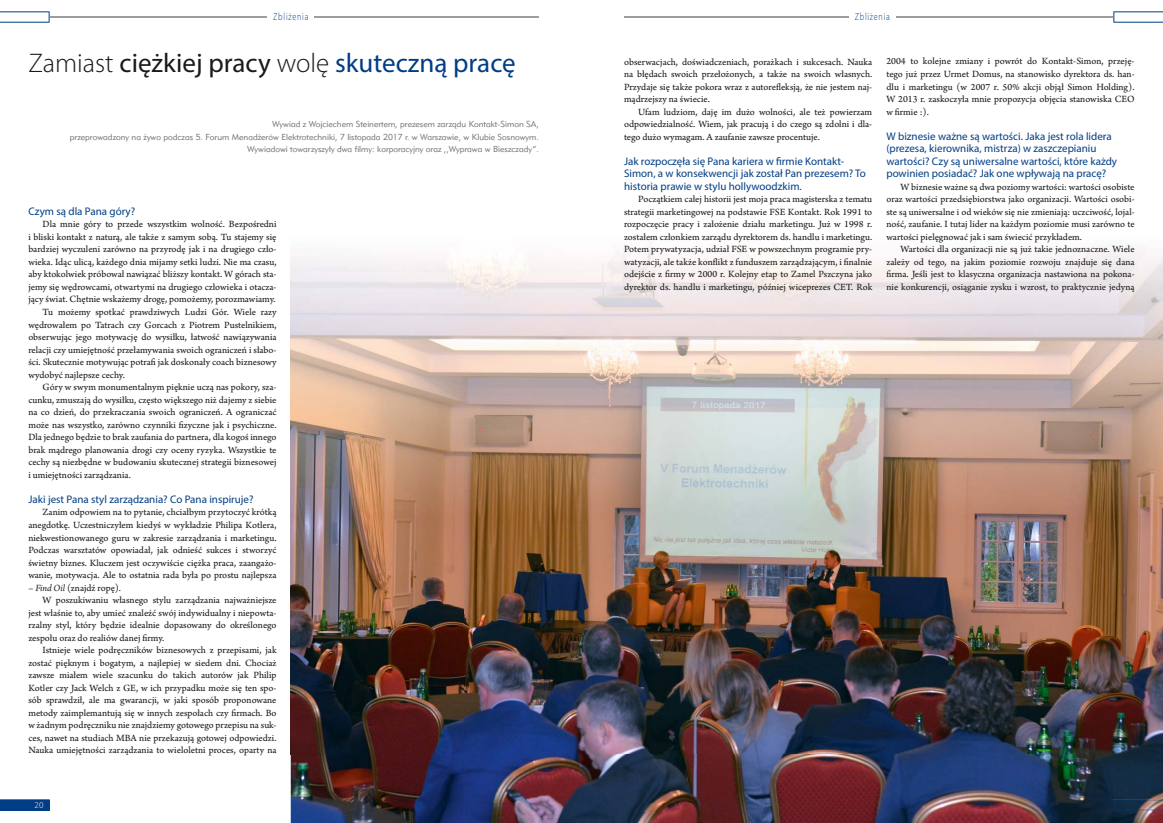
<style>
.page{position:relative;width:1163px;height:823px;background:#fff}
.page>*{position:absolute;margin:0;border:0;box-sizing:border-box;transform-origin:0 0}
.t1{font:27px "Myriad Pro";color:#003d84}
.t2{font:11px/12.5px "Myriad Pro";color:#003d84}
.t3{font:300 10.4px "Myriad Pro";letter-spacing:.1em;color:#003d84;scale:.77 1}
.t4{font:10px/12.5px "Arno Pro Sm Text";color:#1a1a18;text-align:justify}
.t5{font:300 9px "Myriad Pro";color:#fff}
.t6{font:8px/12.5px "Geometr 415 Lt PL";color:#6f6f6e;text-align:right}
.s1{font-weight:300;color:#1a1a18}
.s2{color:#1a1a18}
.s3{font-family:"Arno Pro";font-style:italic}
</style>
<div class="page">
<svg style="left:0;top:799px;width:50px;height:11px"></svg>
<hr style="left:624px;top:17px;width:538px;height:1px;background:#9c9d9d">
<hr style="left:0;top:17px;width:539px;height:1px;background:#9c9d9d">
<svg style="left:1113px;top:11px;width:49px;height:12px"></svg>
<svg style="left:0;top:11px;width:50px;height:12px"></svg>
<div style="left:848px;top:11px;width:47px;height:12px;background:#fff"></div>
<div style="left:267px;top:11px;width:47px;height:12px;background:#fff"></div>
<img style="left:291px;top:246px;width:871px;height:576px">
<img style="left:624px;top:803px;width:52px;height:8px">
<img style="left:679px;top:803px;width:31px;height:7px">
<img style="left:447px;top:803px;width:52px;height:8px">
<img style="left:502px;top:803px;width:30px;height:7px">
<svg style="left:1113px;top:798px;width:49px;height:12px"></svg>
<p class="t3" style="left:273px;top:11px;width:47px">Zbliżenia</p>
<p class="t3" style="left:854px;top:11px;width:47px">Zbliżenia</p>
<h1 class="t1" style="left:28px;top:47px;width:489px"><span class="s1">Zamiast</span> <span class="s2">ciężkiej pracy</span> <span class="s1">wolę</span> skuteczną pracę</h1>
<p class="t6" style="left:70px;top:118px;width:470px">Wywiad z Wojciechem Steinertem, prezesem zarządu Kontakt-Simon SA,<br>przeprowadzony na żywo podczas 5. Forum Menadżerów Elektrotechniki, 7 listopada 2017 r. w Warszawie, w Klubie Sosnowym.<br>Wywiadowi towarzyszyły dwa filmy: korporacyjny oraz ,,Wyprawa w Bieszczady”.</p>
<p class="t2" style="left:28px;top:204px;width:108px">Czym są dla Pana góry?</p>
<p class="t4" style="left:43px;top:218px;width:235px">Dla mnie góry to przede wszystkim wolność. Bezpośredni</p>
<p class="t4" style="left:28px;top:231px;width:249px">i bliski kontakt z naturą, ale także z samym sobą. Tu stajemy się</p>
<p class="t4" style="left:28px;top:243px;width:250px">bardziej wyczuleni zarówno na przyrodę jak i na drugiego czło-</p>
<p class="t4" style="left:28px;top:256px;width:250px">wieka. Idąc ulicą, każdego dnia mijamy setki ludzi. Nie ma czasu,</p>
<p class="t4" style="left:28px;top:268px;width:250px">aby ktokolwiek próbował nawiązać bliższy kontakt. W górach sta-</p>
<p class="t4" style="left:28px;top:281px;width:250px">jemy się wędrowcami, otwartymi na drugiego człowieka i otacza-</p>
<p class="t4" style="left:28px;top:293px;width:249px">jący świat. Chętnie wskażemy drogę, pomożemy, porozmawiamy.</p>
<p class="t4" style="left:43px;top:306px;width:235px">Tu możemy spotkać prawdziwych Ludzi Gór. Wiele razy</p>
<p class="t4" style="left:28px;top:318px;width:250px">wędrowałem po Tatrach czy Gorcach z Piotrem Pustelnikiem,</p>
<p class="t4" style="left:28px;top:331px;width:250px">obserwując jego motywację do wysiłku, łatwość nawiązywania</p>
<p class="t4" style="left:28px;top:343px;width:250px">relacji czy umiejętność przełamywania swoich ograniczeń i słabo-</p>
<p class="t4" style="left:28px;top:356px;width:250px">ści. Skutecznie motywując potrafi jak doskonały coach biznesowy</p>
<p class="t4" style="left:28px;top:368px;width:98px">wydobyć najlepsze cechy.</p>
<p class="t4" style="left:43px;top:381px;width:235px">Góry w swym monumentalnym pięknie uczą nas pokory, sza-</p>
<p class="t4" style="left:28px;top:393px;width:250px">cunku, zmuszają do wysiłku, często większego niż dajemy z siebie</p>
<p class="t4" style="left:28px;top:406px;width:250px">na co dzień, do przekraczania swoich ograniczeń. A ograniczać</p>
<p class="t4" style="left:28px;top:418px;width:250px">może nas wszystko, zarówno czynniki fizyczne jak i psychiczne.</p>
<p class="t4" style="left:28px;top:431px;width:250px">Dla jednego będzie to brak zaufania do partnera, dla kogoś innego</p>
<p class="t4" style="left:28px;top:443px;width:249px">brak mądrego planowania drogi czy oceny ryzyka. Wszystkie te</p>
<p class="t4" style="left:28px;top:456px;width:250px">cechy są niezbędne w budowaniu skutecznej strategii biznesowej</p>
<p class="t4" style="left:28px;top:469px;width:104px">i umiejętności zarządzania.</p>
<p class="t2" style="left:28px;top:492px;width:227px">Jaki jest Pana styl zarządzania? Co Pana inspiruje?</p>
<p class="t4" style="left:28px;top:506px;width:250px;text-indent:14px">Zanim odpowiem na to pytanie, chciałbym przytoczyć krótką anegdotkę. Uczestniczyłem kiedyś w wykładzie Philipa Kotlera, niekwestionowanego guru w zakresie zarządzania i marketingu.<br>Podczas warsztatów opowiadał, jak odnieść sukces i stworzyć świetny biznes. Kluczem jest oczywiście ciężka praca, zaangażo&shy;wanie, motywacja. Ale to ostatnia rada była po prostu najlepsza</p>
<p class="t4" style="left:28px;top:581px;width:94px">– <span class="s3">Find Oil</span> (znajdź ropę).</p>
<p class="t4" style="left:43px;top:594px;width:235px">W poszukiwaniu własnego stylu zarządzania najważniejsze</p>
<p class="t4" style="left:28px;top:606px;width:250px">jest właśnie to, aby umieć znaleźć swój indywidualny i niepowta-</p>
<p class="t4" style="left:28px;top:619px;width:250px">rzalny styl, który będzie idealnie dopasowany do określonego</p>
<p class="t4" style="left:28px;top:631px;width:137px">zespołu oraz do realiów danej firmy.</p>
<p class="t4" style="left:43px;top:644px;width:235px">Istnieje wiele podręczników biznesowych z przepisami, jak</p>
<p class="t4" style="left:28px;top:656px;width:250px">zostać pięknym i bogatym, a najlepiej w siedem dni. Chociaż</p>
<p class="t4" style="left:28px;top:669px;width:249px">zawsze miałem wiele szacunku do takich autorów jak Philip</p>
<p class="t4" style="left:28px;top:681px;width:250px">Kotler czy Jack Welch z GE, w ich przypadku może się ten spo-</p>
<p class="t4" style="left:28px;top:694px;width:250px">sób sprawdził, ale ma gwarancji, w jaki sposób proponowane</p>
<p class="t4" style="left:28px;top:706px;width:250px">metody zaimplemantują się w innych zespołach czy firmach. Bo</p>
<p class="t4" style="left:28px;top:719px;width:250px">w żadnym podręczniku nie znajdziemy gotowego przepisu na suk-</p>
<p class="t4" style="left:28px;top:731px;width:250px">ces, nawet na studiach MBA nie przekazują gotowej odpowiedzi.</p>
<p class="t4" style="left:28px;top:744px;width:250px">Nauka umiejętności zarządzania to wieloletni proces, oparty na</p>
<p class="t5" style="left:35px;top:799px;width:10px">20</p>
<p class="t4" style="left:624px;top:56px;width:250px">obserwacjach, doświadczeniach, porażkach i sukcesach. Nauka na błędach swoich przełożonych, a także na swoich własnych.<br>Przydaje się także pokora wraz z autorefleksją, że nie jestem naj&shy;mądrzejszy na świecie.</p>
<p class="t4" style="left:624px;top:106px;width:250px;text-indent:14px">Ufam ludziom, daję im dużo wolności, ale też powierzam odpowiedzialność. Wiem, jak pracują i do czego są zdolni i dla&shy;tego dużo wymagam. A zaufanie zawsze procentuje.</p>
<p class="t2" style="left:624px;top:154px;width:243px">Jak rozpoczęła się Pana kariera w firmie Kontakt-<br>Simon, a w konsekwencji jak został Pan prezesem? To historia prawie w stylu hollywoodzkim.</p>
<p class="t4" style="left:624px;top:193px;width:250px;text-indent:14px">Początkiem całej historii jest moja praca magisterska z tematu strategii marketingowej na podstawie FSE Kontakt. Rok 1991 to rozpoczęcie pracy i założenie działu marketingu. Już w 1998 r. zostałem członkiem zarządu dyrektorem ds. handlu i marketingu.<br>Potem prywatyzacja, udział FSE w powszechnym programie pry&shy;watyzacji, ale także konflikt z funduszem zarządzającym, i finalnie odejście z firmy w 2000 r. Kolejny etap to Zamel Pszczyna jako dyrektor ds. handlu i marketingu, później wiceprezes CET. Rok</p>
<p class="t4" style="left:886px;top:56px;width:250px">2004 to kolejne zmiany i powrót do Kontakt-Simon, przeję&shy;tego już przez Urmet Domus, na stanowisko dyrektora ds. han&shy;dlu i marketingu (w 2007 r. 50% akcji objął Simon Holding).<br>W 2013 r. zaskoczyła mnie propozycja objęcia stanowiska CEO w firmie :).</p>
<p class="t2" style="left:886px;top:129px;width:232px">W biznesie ważne są wartości. Jaka jest rola lidera (prezesa, kierownika, mistrza) w zaszczepianiu wartości? Czy są uniwersalne wartości, które każdy powinien posiadać? Jak one wpływają na pracę?</p>
<p class="t4" style="left:886px;top:181px;width:250px;text-indent:14px">W biznesie ważne są dwa poziomy wartości: wartości osobiste oraz wartości przedsiębiorstwa jako organizacji. Wartości osobi&shy;ste są uniwersalne i od wieków się nie zmieniają: uczciwość, lojal&shy;ność, zaufanie. I tutaj lider na każdym poziomie musi zarówno te wartości pielęgnować jak i sam świecić przykładem.</p>
<p class="t4" style="left:886px;top:243px;width:250px;text-indent:14px">Wartości dla organizacji nie są już takie jednoznaczne. Wiele zależy od tego, na jakim poziomie rozwoju znajduje się dana firma. Jeśli jest to klasyczna organizacja nastawiona na pokona&shy;nie konkurencji, osiąganie zysku i wzrost, to praktycznie jedyną</p>
</div>
